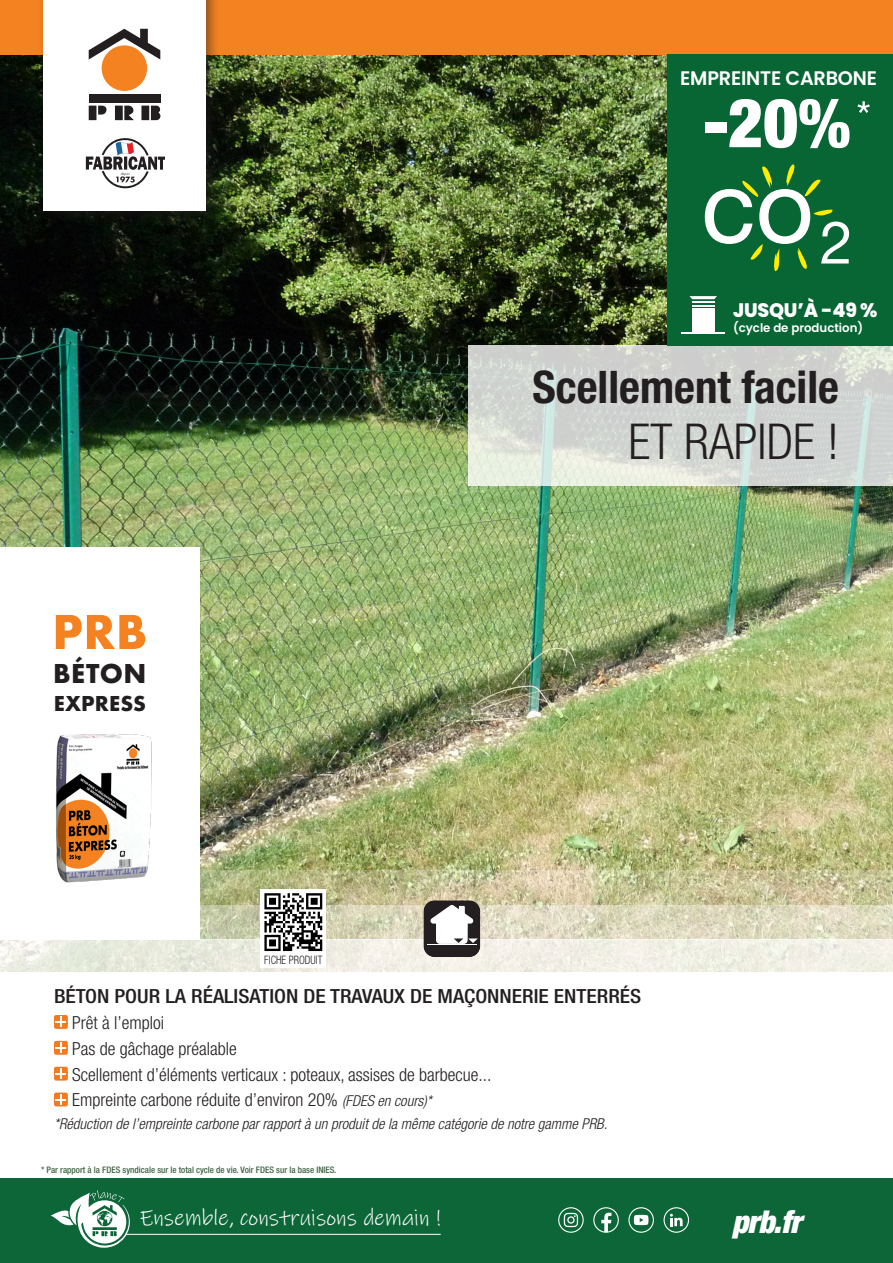
<style>
.page{position:relative;width:893px;height:1263px;background:#fff}
.page>*{position:absolute;margin:0;border:0;box-sizing:border-box;transform-origin:0 0}
.t1{font:900 condensed 68.1px "Helvetica Neue LT Std";color:#fff}
.t2{font:700 51px "Futura PT";color:#f58220}
.t3{font:300 condensed 49.5px "Helvetica Neue LT Std";color:#231f20}
.t4{font:700 condensed 45px "Helvetica Neue LT Std";color:#231f20}
.t5{font:italic 900 condensed 31.5px "Helvetica Neue LT Std";letter-spacing:-.02em;color:#fff}
.t6{font:700 28.5px "Futura PT";letter-spacing:.01em;color:#231f20}
.t7{font:22.8px "Ink Free";color:#fff}
.t8{font:700 22.5px "Futura PT";letter-spacing:.01em;color:#231f20}
.t9{font:600 19.65px "Poppins";letter-spacing:-.01em;color:#fff}
.t10{font:500 condensed 19.5px "Helvetica Neue LT Std";color:#231f20;scale:1.1 1}
.t11{font:800 19.5px "Poppins";letter-spacing:-.01em;color:#fff}
.t12{font:300 condensed 18px "Helvetica Neue LT Std";color:#231f20}
.t13{font:italic 300 condensed 15px "Helvetica Neue LT Std";color:#231f20}
.t14{font:600 12px "Poppins";color:#fff}
.t15{font:300 condensed 11.7px "Helvetica Neue LT Std";color:#231f20;scale:.9 1}
.t16{font:500 condensed 9px "Helvetica Neue LT Std";color:#3e6242}
.s1{font-style:italic;font-size:15px}
</style>
<div class="page">
<img style="left:0;top:54px;width:893px;height:817px">
<svg style="left:0;top:939px;width:893px;height:33px;background:#efeee4"></svg>
<svg style="left:200px;top:905px;width:693px;height:34px;background:#dbd8be"></svg>
<svg style="left:200px;top:871px;width:693px;height:34px;background:#c6c196"></svg>
<div style="left:0;top:547px;width:200px;height:392px;background:#fff"></div>
<div style="left:0;top:0;width:893px;height:54px;background:#f58220"></div>
<div style="left:38px;top:0;width:182px;height:225px;background:#231f20;opacity:.5"></div>
<div style="left:43px;top:0;width:163px;height:210px;background:#fff"></div>
<div style="left:102px;top:45px;width:45px;height:46px;background:#f58220;border-radius:50%"></div>
<div style="left:89px;top:94px;width:71px;height:8px;background:#231f20"></div>
<svg style="left:89px;top:29px;width:71px;height:31px"></svg>
<div style="left:89px;top:106px;width:7px;height:14px;background:#231f20"></div>
<svg style="left:98px;top:106px;width:9px;height:9px"></svg>
<div style="left:115px;top:106px;width:8px;height:14px;background:#231f20"></div>
<div style="left:141px;top:106px;width:8px;height:14px;background:#231f20"></div>
<svg style="left:124px;top:106px;width:10px;height:14px"></svg>
<svg style="left:151px;top:106px;width:9px;height:14px"></svg>
<svg style="left:86px;top:138px;width:79px;height:50px"></svg>
<svg style="left:468px;top:345px;width:425px;height:140px;background:#d3d8d3"></svg>
<div style="left:261px;top:889px;width:65px;height:79px;background:#fff"></div>
<svg style="left:264px;top:893px;width:58px;height:58px"></svg>
<svg style="left:423px;top:900px;width:57px;height:57px"></svg>
<div style="left:668px;top:54px;width:225px;height:291px;background:#076633"></div>
<svg style="left:857px;top:101px;width:13px;height:12px"></svg>
<div style="left:692px;top:308px;width:22px;height:24px;background:#fff"></div>
<svg style="left:689px;top:296px;width:28px;height:3px"></svg>
<hr style="left:681px;top:332px;width:44px;height:2px;background:#fff">
<svg style="left:692px;top:305px;width:22px;height:1px"></svg>
<hr style="left:692px;top:301px;width:22px;height:2px;background:#fff">
<svg style="left:705px;top:164px;width:144px;height:107px"></svg>
<div style="left:54px;top:1015px;width:14px;height:14px;background:#f47921;border-radius:2px"></div>
<svg style="left:56px;top:1017px;width:10px;height:10px"></svg>
<div style="left:54px;top:1041px;width:14px;height:14px;background:#f47921;border-radius:2px"></div>
<svg style="left:56px;top:1042px;width:10px;height:11px"></svg>
<div style="left:54px;top:1067px;width:14px;height:13px;background:#f47921;border-radius:2px"></div>
<svg style="left:56px;top:1068px;width:10px;height:11px"></svg>
<div style="left:54px;top:1092px;width:14px;height:14px;background:#f47921;border-radius:2px"></div>
<svg style="left:56px;top:1094px;width:10px;height:11px"></svg>
<img style="left:56px;top:734px;width:96px;height:149px">
<div style="left:0;top:1178px;width:893px;height:85px;background:#0c6638"></div>
<svg style="left:51px;top:1190px;width:79px;height:58px"></svg>
<hr style="left:126px;top:1234px;width:315px;height:1px;background:#fff">
<svg style="left:628px;top:1207px;width:26px;height:26px"></svg>
<svg style="left:663px;top:1207px;width:27px;height:26px"></svg>
<svg style="left:558px;top:1207px;width:26px;height:26px"></svg>
<svg style="left:593px;top:1207px;width:26px;height:26px"></svg>
<p class="t9" style="left:680px;top:67px;width:198px">EMPREINTE CARBONE</p>
<p class="t1" style="left:703px;top:81px;width:149px">-20%</p>
<p class="t11" style="left:733px;top:298px;width:146px">JUSQU’À -49 %</p>
<p class="t14" style="left:733px;top:320px;width:132px">(cycle de production)</p>
<p class="t2" style="left:52px;top:599px;width:97px">PRB</p>
<p class="t6" style="left:53px;top:656px;width:95px">BÉTON</p>
<p class="t8" style="left:54px;top:688px;width:94px">EXPRESS</p>
<p class="t15" style="left:264px;top:953px;width:66px">FICHE PRODUIT</p>
<p class="t4" style="left:533px;top:360px;width:308px">Scellement facile</p>
<p class="t3" style="left:628px;top:413px;width:212px">ET RAPIDE !</p>
<p class="t10" style="left:54px;top:984px;width:535px">BÉTON POUR LA RÉALISATION DE TRAVAUX DE MAÇONNERIE ENTERRÉS</p>
<p class="t12" style="left:72px;top:1012px;width:93px">Prêt à l’emploi</p>
<p class="t12" style="left:72px;top:1038px;width:166px">Pas de gâchage préalable</p>
<p class="t12" style="left:72px;top:1064px;width:421px">Scellement d’éléments verticaux : poteaux, assises de barbecue...</p>
<p class="t12" style="left:72px;top:1090px;width:361px">Empreinte carbone réduite d’environ 20% <span class="s1">(FDES en cours)*</span></p>
<p class="t13" style="left:54px;top:1115px;width:555px">*Réduction de l’empreinte carbone par rapport à un produit de la même catégorie de notre gamme PRB.</p>
<p class="t16" style="left:41px;top:1164px;width:297px">* Par rapport à la FDES syndicale sur le total cycle de vie. Voir FDES sur la base INIES.</p>
<p class="t7" style="left:140px;top:1201px;width:302px">Ensemble, construisons demain !</p>
<p class="t5" style="left:732px;top:1202px;width:71px">prb.fr</p>
<p class="t5" style="left:734px;top:1218px;width:71px">prb.fr</p>
</div>
